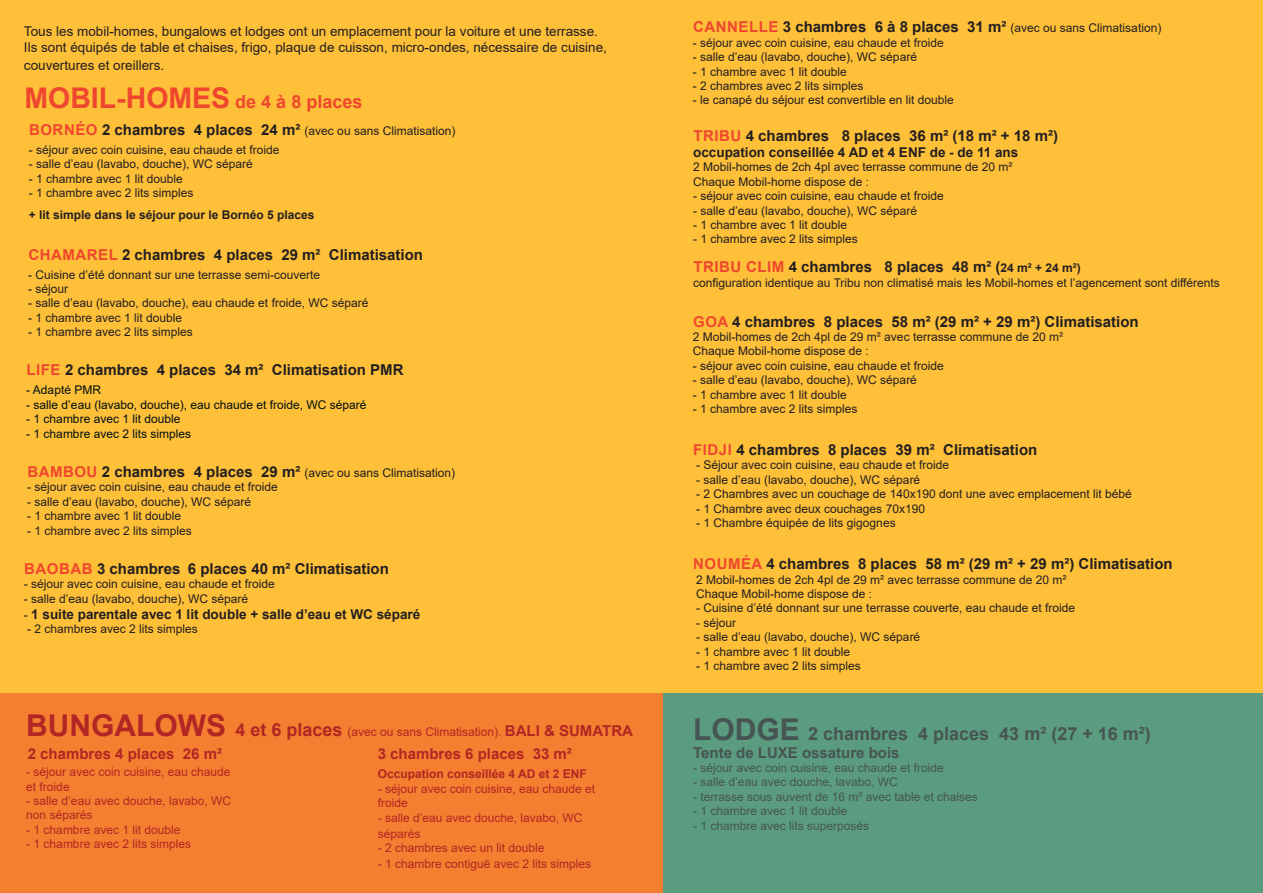
<style>
.page{position:relative;width:1263px;height:893px;background:#febf39}
.page>*{position:absolute;margin:0;border:0;box-sizing:border-box;transform-origin:0 0}
.t1{font:700 28.5px "Arial";color:#ef472e}
.t2{font:700 18px "Arial";color:#465552}
.t3{font:700 15px "Arial";color:#231f20}
.t4{font:700 15px "Arial";color:#b22623}
.t5{font:700 15px "Arial";color:#465552}
.t6{font:13.5px/18px "Arial";color:#231f20}
.t7{font:700 13.5px "Arial";color:#231f20}
.t8{font:12px "Arial";color:#231f20}
.t9{font:12px/14.4px "Arial";color:#b22623}
.t10{font:12px "Arial";color:#465552}
.t11{font:12px "Arial";color:#021114}
.t12{font:700 12px "Arial";color:#231f20}
.t13{font:700 12px "Arial";color:#b22623}
.s1{font-size:18px}
.s2{font-weight:700;font-size:15px;color:#ef472e}
.s3{font-weight:700;font-size:15px}
.s4{color:#ef472e}
.s5{font-weight:400;font-size:12px}
.s6{font-weight:700;font-size:30px}
.s7{font-weight:700;font-size:18px}
.s8{font-size:12px}
.s9{font-size:30px}
</style>
<div class="page">
<div style="left:0;top:693px;width:663px;height:200px;background:#f47f31"></div>
<div style="left:24px;top:81px;width:607px;height:41px;background:#febf39"></div>
<div style="left:664px;top:693px;width:599px;height:200px;background:#5b9c81"></div>
<p class="t6" style="left:24px;top:22px;width:576px">Tous les mobil-homes, bungalows et lodges ont un emplacement pour la voiture et une terrasse.</p>
<p class="t6" style="left:24px;top:39px;width:585px">Ils sont équipés de table et chaises, frigo, plaque de cuisson, micro-ondes, nécessaire de cuisine, couvertures et oreillers.</p>
<p class="t1" style="left:24px;top:77px;width:339px">MOBIL-HOMES <span class="s1">de 4 à 8 places</span></p>
<p class="t8" style="left:29px;top:123px;width:428px"><span class="s2">BORNÉO</span> <span class="s3">2 chambres 4 places 24 m²</span> (avec ou sans Climatisation)</p>
<p class="t8" style="left:29px;top:141px;width:252px">- séjour avec coin cuisine, eau chaude et froide</p>
<p class="t8" style="left:29px;top:156px;width:226px">- salle d’eau (lavabo, douche), WC séparé</p>
<p class="t8" style="left:29px;top:170px;width:156px">- 1 chambre avec 1 lit double</p>
<p class="t8" style="left:29px;top:185px;width:166px">- 1 chambre avec 2 lits simples</p>
<p class="t12" style="left:29px;top:206px;width:287px">+ lit simple dans le séjour pour le Bornéo 5 places</p>
<p class="t3" style="left:28px;top:244px;width:396px"><span class="s4">CHAMAREL</span> 2 chambres 4 places 29 m² Climatisation</p>
<p class="t8" style="left:28px;top:266px;width:294px">- Cuisine d’été donnant sur une terrasse semi-couverte</p>
<p class="t8" style="left:28px;top:280px;width:42px">- séjour</p>
<p class="t8" style="left:28px;top:295px;width:342px">- salle d’eau (lavabo, douche), eau chaude et froide, WC séparé</p>
<p class="t8" style="left:28px;top:309px;width:156px">- 1 chambre avec 1 lit double</p>
<p class="t8" style="left:28px;top:324px;width:166px">- 1 chambre avec 2 lits simples</p>
<p class="t3" style="left:27px;top:360px;width:378px"><span class="s4">LIFE</span> 2 chambres 4 places 34 m² Climatisation PMR</p>
<p class="t11" style="left:26px;top:382px;width:76px">- Adapté PMR</p>
<p class="t11" style="left:26px;top:396px;width:342px">- salle d’eau (lavabo, douche), eau chaude et froide, WC séparé</p>
<p class="t11" style="left:26px;top:411px;width:156px">- 1 chambre avec 1 lit double</p>
<p class="t11" style="left:26px;top:425px;width:166px">- 1 chambre avec 2 lits simples</p>
<p class="t8" style="left:27px;top:464px;width:429px"><span class="s2">BAMBOU</span> <span class="s3">2 chambres 4 places 29 m²</span> (avec ou sans Climatisation)</p>
<p class="t8" style="left:27px;top:479px;width:252px">- séjour avec coin cuisine, eau chaude et froide</p>
<p class="t8" style="left:27px;top:493px;width:226px">- salle d’eau (lavabo, douche), WC séparé</p>
<p class="t8" style="left:27px;top:508px;width:156px">- 1 chambre avec 1 lit double</p>
<p class="t8" style="left:27px;top:522px;width:166px">- 1 chambre avec 2 lits simples</p>
<p class="t3" style="left:24px;top:558px;width:366px"><span class="s4">BAOBAB</span> 3 chambres 6 places 40 m² Climatisation</p>
<p class="t8" style="left:24px;top:576px;width:252px">- séjour avec coin cuisine, eau chaude et froide</p>
<p class="t8" style="left:24px;top:590px;width:226px">- salle d’eau (lavabo, douche), WC séparé</p>
<p class="t7" style="left:24px;top:604px;width:398px"><span class="s5">-</span> 1 suite parentale avec 1 lit double + salle d’eau et WC séparé</p>
<p class="t8" style="left:27px;top:621px;width:172px">- 2 chambres avec 2 lits simples</p>
<p class="t9" style="left:26px;top:724px;width:608px"><span class="s6">BUNGALOWS</span> <span class="s7">4 et 6 places</span> (avec ou sans Climatisation). <span class="s3">BALI &amp; SUMATRA</span></p>
<p class="t4" style="left:28px;top:743px;width:196px">2 chambres 4 places 26 m²</p>
<p class="t4" style="left:378px;top:743px;width:196px">3 chambres 6 places 33 m²</p>
<p class="t9" style="left:26px;top:765px;width:206px">- séjour avec coin cuisine, eau chaude et froide</p>
<p class="t9" style="left:26px;top:794px;width:206px">- salle d’eau avec douche, lavabo, WC non séparés</p>
<p class="t9" style="left:26px;top:822px;width:156px">- 1 chambre avec 1 lit double</p>
<p class="t9" style="left:26px;top:837px;width:166px">- 1 chambre avec 2 lits simples</p>
<p class="t13" style="left:378px;top:766px;width:210px">Occupation conseillée 4 AD et 2 ENF</p>
<p class="t9" style="left:378px;top:781px;width:219px">- séjour avec coin cuisine, eau chaude et froide</p>
<p class="t9" style="left:378px;top:809px;width:206px;line-height:16.2px">- salle d’eau avec douche, lavabo, WC séparés</p>
<p class="t9" style="left:378px;top:841px;width:168px">- 2 chambres avec un lit double</p>
<p class="t9" style="left:378px;top:857px;width:215px">- 1 chambre contiguë avec 2 lits simples</p>
<p class="t8" style="left:693px;top:20px;width:470px"><span class="s2">CANNELLE</span> <span class="s3">3 chambres 6 à 8 places 31 m²</span> (avec ou sans Climatisation)</p>
<p class="t8" style="left:693px;top:34px;width:252px">- séjour avec coin cuisine, eau chaude et froide</p>
<p class="t8" style="left:693px;top:49px;width:226px">- salle d’eau (lavabo, douche), WC séparé</p>
<p class="t8" style="left:693px;top:63px;width:156px">- 1 chambre avec 1 lit double</p>
<p class="t8" style="left:693px;top:77px;width:172px">- 2 chambres avec 2 lits simples</p>
<p class="t8" style="left:693px;top:92px;width:262px">- le canapé du séjour est convertible en lit double</p>
<p class="t3" style="left:693px;top:125px;width:366px"><span class="s4">TRIBU</span> 4 chambres 8 places 36 m² (18 m² + 18 m²)</p>
<p class="t7" style="left:693px;top:143px;width:327px">occupation conseillée 4 AD et 4 ENF de - de 11 ans</p>
<p class="t8" style="left:693px;top:159px;width:321px">2 Mobil-homes de 2ch 4pl avec terrasse commune de 20 m²</p>
<p class="t8" style="left:693px;top:173px;width:178px">Chaque Mobil-home dispose de :</p>
<p class="t8" style="left:693px;top:188px;width:252px">- séjour avec coin cuisine, eau chaude et froide</p>
<p class="t8" style="left:693px;top:202px;width:226px">- salle d’eau (lavabo, douche), WC séparé</p>
<p class="t8" style="left:693px;top:216px;width:156px">- 1 chambre avec 1 lit double</p>
<p class="t8" style="left:693px;top:231px;width:166px">- 1 chambre avec 2 lits simples</p>
<p class="t3" style="left:693px;top:256px;width:389px"><span class="s4">TRIBU CLIM</span> 4 chambres 8 places 48 m² (<span class="s8">24 m² + 24 m²)</span></p>
<p class="t8" style="left:693px;top:274px;width:528px">configuration identique au Tribu non climatisé mais les Mobil-homes et l’agencement sont différents</p>
<p class="t3" style="left:693px;top:311px;width:447px"><span class="s4">GOA</span> 4 chambres 8 places 58 m² (29 m² + 29 m²) Climatisation</p>
<p class="t8" style="left:693px;top:329px;width:372px">2 Mobil-homes de 2ch 4pl de 29 m² avec terrasse commune de 20 m²</p>
<p class="t8" style="left:693px;top:343px;width:178px">Chaque Mobil-home dispose de :</p>
<p class="t8" style="left:693px;top:357px;width:252px">- séjour avec coin cuisine, eau chaude et froide</p>
<p class="t8" style="left:693px;top:372px;width:226px">- salle d’eau (lavabo, douche), WC séparé</p>
<p class="t8" style="left:693px;top:386px;width:156px">- 1 chambre avec 1 lit double</p>
<p class="t8" style="left:693px;top:401px;width:166px">- 1 chambre avec 2 lits simples</p>
<p class="t3" style="left:693px;top:439px;width:346px"><span class="s4">FIDJI</span> 4 chambres 8 places 39 m² Climatisation</p>
<p class="t8" style="left:696px;top:457px;width:254px">- Séjour avec coin cuisine, eau chaude et froide</p>
<p class="t8" style="left:696px;top:471px;width:226px">- salle d’eau (lavabo, douche), WC séparé</p>
<p class="t8" style="left:696px;top:486px;width:437px">- 2 Chambres avec un couchage de 140x190 dont une avec emplacement lit bébé</p>
<p class="t8" style="left:696px;top:500px;width:230px">- 1 Chambre avec deux couchages 70x190</p>
<p class="t8" style="left:696px;top:514px;width:201px">- 1 Chambre équipée de lits gigognes</p>
<p class="t3" style="left:693px;top:553px;width:481px"><span class="s4">NOUMÉA</span> 4 chambres 8 places 58 m² (29 m² + 29 m²) Climatisation</p>
<p class="t8" style="left:696px;top:571px;width:372px">2 Mobil-homes de 2ch 4pl de 29 m² avec terrasse commune de 20 m²</p>
<p class="t8" style="left:696px;top:585px;width:178px">Chaque Mobil-home dispose de :</p>
<p class="t8" style="left:696px;top:600px;width:380px">- Cuisine d’été donnant sur une terrasse couverte, eau chaude et froide</p>
<p class="t8" style="left:696px;top:614px;width:42px">- séjour</p>
<p class="t8" style="left:696px;top:629px;width:226px">- salle d’eau (lavabo, douche), WC séparé</p>
<p class="t8" style="left:696px;top:643px;width:156px">- 1 chambre avec 1 lit double</p>
<p class="t8" style="left:696px;top:657px;width:166px">- 1 chambre avec 2 lits simples</p>
<p class="t2" style="left:693px;top:721px;width:459px"><span class="s9">LODGE</span> 2 chambres 4 places 43 m² (27 + 16 m²)</p>
<p class="t5" style="left:693px;top:742px;width:208px">Tente de LUXE ossature bois</p>
<p class="t10" style="left:693px;top:759px;width:252px">- séjour avec coin cuisine, eau chaude et froide</p>
<p class="t10" style="left:693px;top:774px;width:206px">- salle d’eau avec douche, lavabo, WC</p>
<p class="t10" style="left:693px;top:788px;width:286px">- terrasse sous auvent de 16 m² avec table et chaises</p>
<p class="t10" style="left:693px;top:803px;width:156px">- 1 chambre avec 1 lit double</p>
<p class="t10" style="left:693px;top:817px;width:178px">- 1 chambre avec lits superposés</p>
</div>
